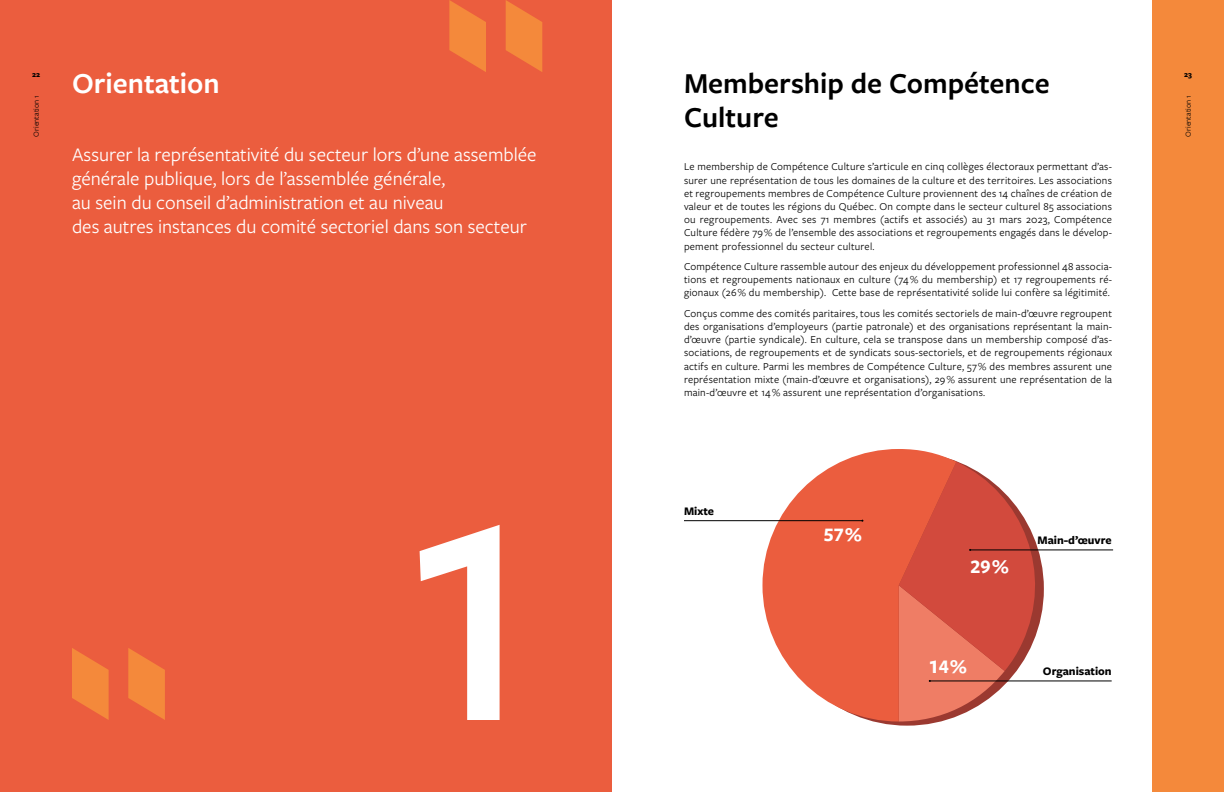
<style>
.page{position:relative;width:1224px;height:792px;background:#fff}
.page>*{position:absolute;margin:0;border:0;box-sizing:border-box;transform-origin:0 0}
.t1{font:500 400px "Freight Sans Pro";color:#fff}
.t2{font:600 30px/34px "Freight Sans Pro";color:#000}
.t3{font:600 30px "Freight Sans Pro";color:#fff}
.t4{font:20px/24px "Freight Sans Pro";color:#fff}
.t5{font:700 20px "Freight Sans Pro";color:#fff}
.t6{font:700 12px "Freight Sans Pro";color:#000}
.t7{font:11px/13.2px "Freight Sans Pro";letter-spacing:.02em;color:#000;text-align:justify}
.t8{font:8px "Freight Sans Pro";color:#000}
.t9{font:700 8px "Freight Sans Pro";color:#000}
</style>
<div class="page">
<svg style="left:762px;top:449px;width:194px;height:273px;fill:#eb5d3e"></svg>
<div style="left:0;top:0;width:612px;height:792px;background:#eb5d3e"></div>
<hr style="left:684px;top:520px;width:178px;height:1px;background:#000">
<hr style="left:970px;top:550px;width:143px;height:1px;background:#000">
<hr style="left:930px;top:681px;width:182px;height:1px;background:#000">
<svg style="left:899px;top:462px;width:155px;height:260px"></svg>
<div style="left:1152px;top:0;width:72px;height:792px;background:#f4893b"></div>
<svg style="left:506px;top:0;width:36px;height:72px"></svg>
<svg style="left:128px;top:648px;width:37px;height:72px"></svg>
<svg style="left:449px;top:0;width:37px;height:72px"></svg>
<svg style="left:72px;top:648px;width:37px;height:72px"></svg>
<h2 class="t2" style="left:684px;top:65px;width:367px">Membership de Compétence<br>Culture</h2>
<h2 class="t3" style="left:72px;top:63px;width:149px">Orientation</h2>
<p class="t9" style="left:32px;top:69px;width:9px">22</p>
<p class="t9" style="left:1184px;top:69px;width:9px">23</p>
<p class="t8" style="left:31px;top:137px;width:43px;rotate:-90deg">Orientation 1</p>
<p class="t8" style="left:1183px;top:137px;width:43px;rotate:-90deg">Orientation 1</p>
<h3 class="t4" style="left:72px;top:142px;width:466px">Assurer la représentativité du secteur lors d’une assemblée générale publique, lors de l’assemblée générale,<br>au sein du conseil d’administration et au niveau<br>des autres instances du comité sectoriel dans son secteur</h3>
<h1 class="t1" style="left:403px;top:322px;width:139px">1</h1>
<p class="t7" style="left:684px;top:160px;width:430px">Le membership de Compétence Culture s’articule en cinq collèges électoraux permettant d’as&shy;surer une représentation de tous les domaines de la culture et des territoires. Les associations et regroupements membres de Compétence Culture proviennent des 14 chaînes de création de valeur et de toutes les régions du Québec. On compte dans le secteur culturel 85 associations ou regroupements. Avec ses 71 membres (actifs et associés) au 31 mars 2023, Compétence Culture fédère 79 % de l’ensemble des associations et regroupements engagés dans le dévelop&shy;pement professionnel du secteur culturel.</p>
<p class="t7" style="left:684px;top:259px;width:430px">Compétence Culture rassemble autour des enjeux du développement professionnel 48 associa&shy;tions et regroupements nationaux en culture (74 % du membership) et 17 regroupements ré&shy;gionaux (26 % du membership). Cette base de représentativité solide lui confère sa légitimité.</p>
<p class="t7" style="left:684px;top:306px;width:430px">Conçus comme des comités paritaires, tous les comités sectoriels de main-d’œuvre regroupent des organisations d’employeurs (partie patronale) et des organisations représentant la main&shy;d’œuvre (partie syndicale). En culture, cela se transpose dans un membership composé d’as&shy;sociations, de regroupements et de syndicats sous-sectoriels, et de regroupements régionaux actifs en culture. Parmi les membres de Compétence Culture, 57 % des membres assurent une représentation mixte (main-d’œuvre et organisations), 29 % assurent une représentation de la main-d’œuvre et 14 % assurent une représentation d’organisations.</p>
<p class="t6" style="left:684px;top:503px;width:32px">Mixte</p>
<h3 class="t5" style="left:824px;top:521px;width:40px">57 %</h3>
<h3 class="t5" style="left:971px;top:552px;width:40px">29 %</h3>
<p class="t6" style="left:1038px;top:532px;width:76px">Main-d’œuvre</p>
<h3 class="t5" style="left:929px;top:652px;width:40px">14 %</h3>
<p class="t6" style="left:1043px;top:663px;width:70px">Organisation</p>
</div>
